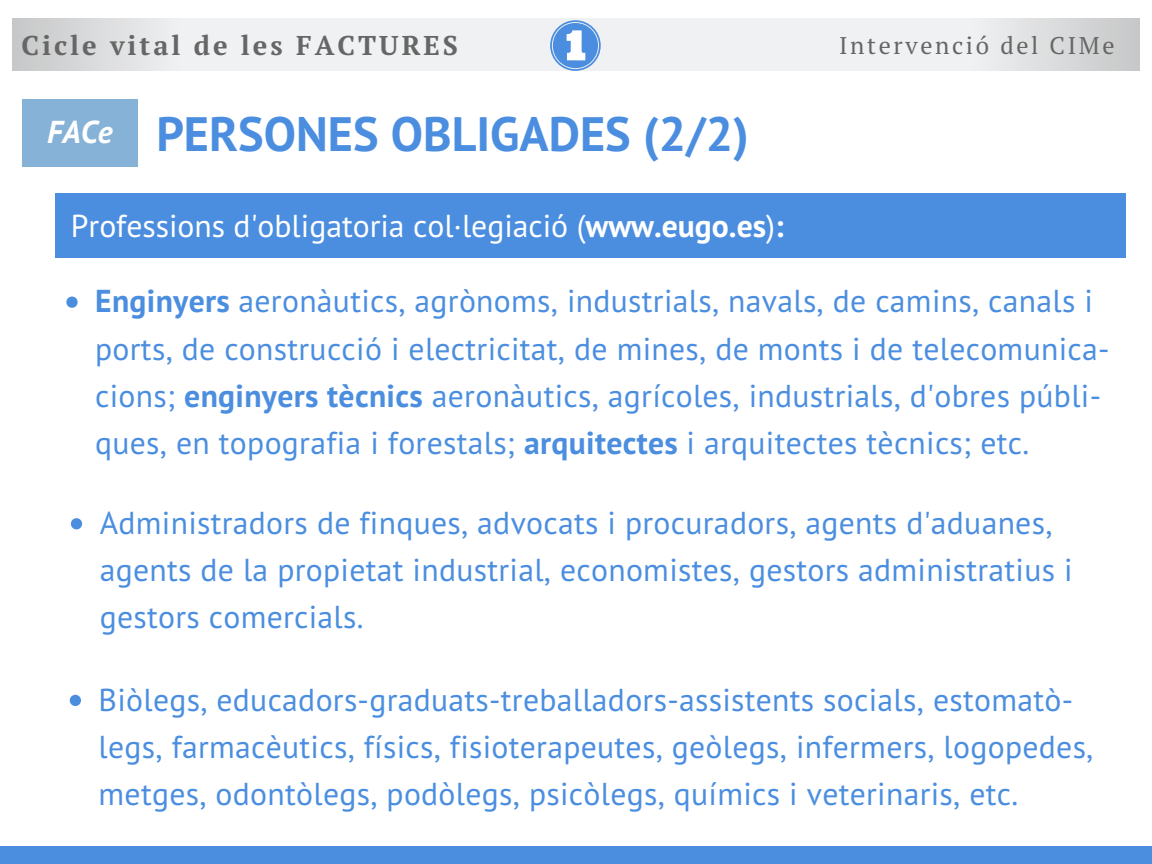
<style>
.page{position:relative;width:1152px;height:864px;background:#fff}
.page>*{position:absolute;margin:0;border:0;box-sizing:border-box;transform-origin:0 0}
.t1{font:700 48.3px "PT Sans";color:#4b8ee0}
.t2{font:31.65px/47.2px "PT Sans";letter-spacing:.01em;color:#4b8ee0}
.t3{font:31.65px "PT Sans";color:#fff}
.t4{font:700 27.15px "PT Serif";letter-spacing:.11em;color:#666}
.t5{font:24.15px "PT Serif";letter-spacing:.11em;color:#666}
.s1{font-weight:700}
</style>
<div class="page">
<svg style="left:12px;top:18px;width:1128px;height:53px;fill:#f0f1f2"></svg>
<div style="left:0;top:846px;width:1152px;height:18px;background:#4b8ee0"></div>
<svg style="left:550px;top:20px;width:51px;height:51px"></svg>
<div style="left:23px;top:99px;width:115px;height:67px;background:#86b2d8"></div>
<div style="left:55px;top:194px;width:1071px;height:64px;background:#4b8ee0"></div>
<svg style="left:66px;top:297px;width:12px;height:11px"></svg>
<svg style="left:71px;top:518px;width:11px;height:11px"></svg>
<svg style="left:70px;top:695px;width:11px;height:11px"></svg>
<p class="t4" style="left:21px;top:27px;width:438px">Cicle vital de les FACTURES</p>
<p class="t5" style="left:839px;top:28px;width:277px">Intervenció del CIMe</p>
<h1 class="t1" style="left:47px;top:101px;width:704px"><sup>FACe</sup> PERSONES OBLIGADES (2/2)</h1>
<p class="t3" style="left:71px;top:205px;width:714px">Professions d'obligatoria col·legiació (<span class="s1">www.eugo.es</span>)<span class="s1">:</span></p>
<p class="t2" style="left:95px;top:277px;width:1016px"><span class="s1">Enginyers</span> aeronàutics, agrònoms, industrials, navals, de camins, canals i ports, de construcció i electricitat, de mines, de monts i de telecomunica&shy;cions; <span class="s1">enginyers tècnics</span> aeronàutics, agrícoles, industrials, d'obres públi&shy;ques, en topografia i forestals; <span class="s1">arquitectes</span> i arquitectes tècnics; etc.</p>
<p class="t2" style="left:100px;top:499px;width:975px">Administradors de finques, advocats i procuradors, agents d'aduanes, agents de la propietat industrial, economistes, gestors administratius i gestors comercials.</p>
<p class="t2" style="left:99px;top:675px;width:996px">Biòlegs, educadors-graduats-treballadors-assistents socials, estomatò&shy;legs, farmacèutics, físics, fisioterapeutes, geòlegs, infermers, logopedes, metges, odontòlegs, podòlegs, psicòlegs, químics i veterinaris, etc.</p>
</div>
